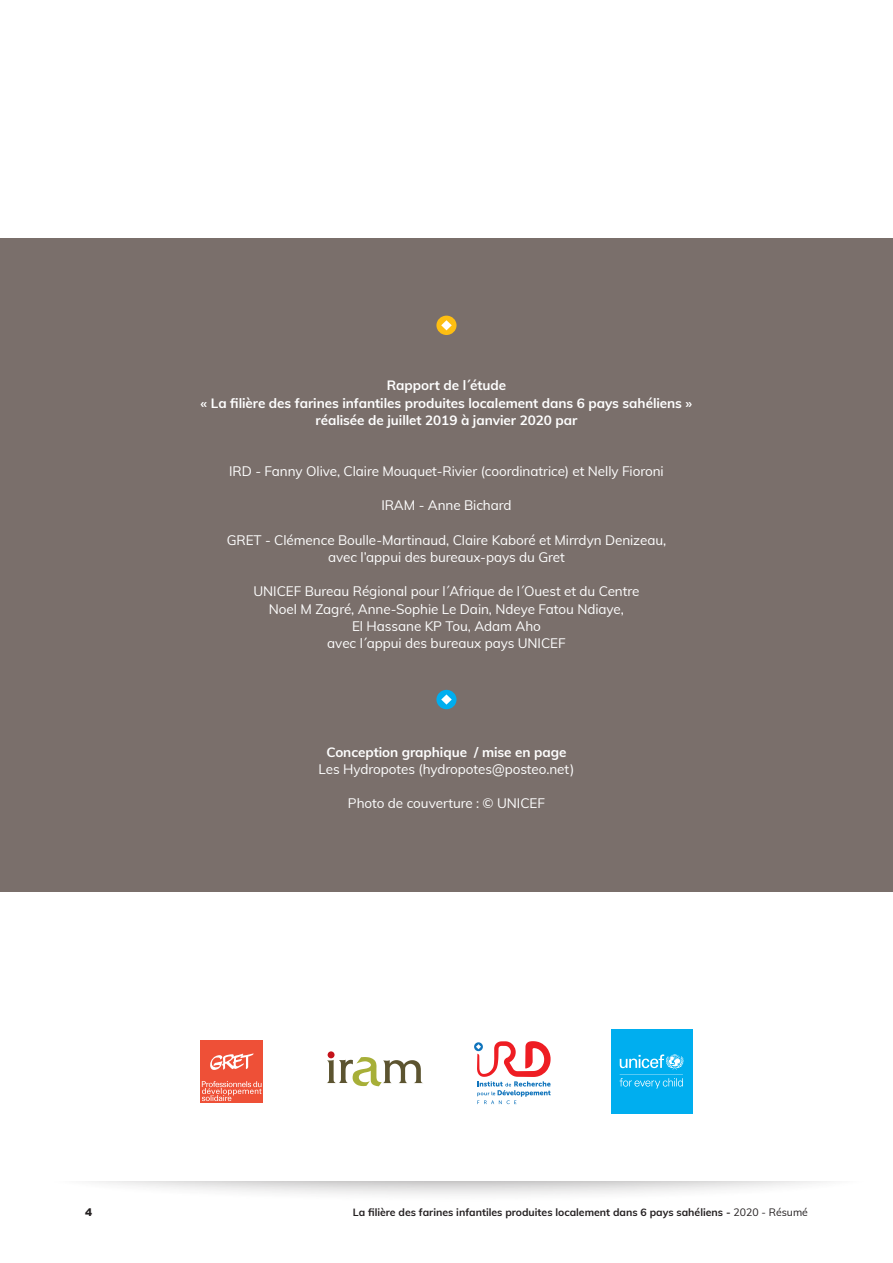
<style>
.page{position:relative;width:893px;height:1263px;background:#fff}
.page>*{position:absolute;margin:0;border:0;box-sizing:border-box;transform-origin:0 0}
.Texte_pages{font:13.5px/17.2px "Muli";letter-spacing:-.005em;color:#fff;text-align:center}
.Texte_pages-2{font:700 13.5px/17.2px "Muli";letter-spacing:-.005em;color:#fff;text-align:center}
.t1{font:700 10.5px "Muli";color:#231f20}
.t2{font:900 10.5px "Arial";color:#231f20}
.s1{font-weight:700}
.s2{font-weight:400}
</style>
<div class="page">
<div style="left:30px;top:1100px;width:858px;height:102px;background:#231f20;opacity:.86"></div>
<div style="left:0;top:1071px;width:893px;height:109px;background:#fff"></div>
<div style="left:0;top:238px;width:893px;height:654px;background:#7a6f6b"></div>
<div style="left:436px;top:690px;width:21px;height:19px;background:#00aeef;border-radius:50%"></div>
<div style="left:436px;top:316px;width:21px;height:19px;background:#fdbe12;border-radius:50%"></div>
<svg style="left:441px;top:320px;width:11px;height:10px"></svg>
<svg style="left:441px;top:694px;width:11px;height:11px"></svg>
<svg style="left:327px;top:1057px;width:96px;height:29px"></svg>
<div style="left:328px;top:1051px;width:7px;height:7px;background:#c4121a;border-radius:50%"></div>
<div style="left:201px;top:1040px;width:62px;height:63px;background:#ee5037"></div>
<svg style="left:202px;top:1053px;width:60px;height:48px"></svg>
<div style="left:611px;top:1029px;width:81px;height:85px;background:#00aeef"></div>
<svg style="left:620px;top:1054px;width:64px;height:34px"></svg>
<svg style="left:474px;top:1041px;width:77px;height:63px"></svg>
<hr style="left:892px;top:0;width:1px;height:334px;background:#4b4a42">
<p class="Texte_pages-2" style="left:201px;top:376px;width:493px">Rapport de l´étude<br>« La filière des farines infantiles produites localement dans 6 pays sahéliens » réalisée de juillet 2019 à janvier 2020 par</p>
<p class="Texte_pages" style="left:229px;top:462px;width:436px">IRD - Fanny Olive, Claire Mouquet-Rivier (coordinatrice) et Nelly Fioroni</p>
<p class="Texte_pages" style="left:381px;top:496px;width:132px">IRAM - Anne Bichard</p>
<p class="Texte_pages" style="left:227px;top:531px;width:441px">GRET - Clémence Boulle-Martinaud, Claire Kaboré et Mirrdyn Denizeau,</p>
<p class="Texte_pages" style="left:328px;top:548px;width:238px">avec l’appui des bureaux-pays du Gret</p>
<p class="Texte_pages" style="left:253px;top:582px;width:387px">UNICEF Bureau Régional pour l´Afrique de l´Ouest et du Centre Noel M Zagré, Anne-Sophie Le Dain, Ndeye Fatou Ndiaye,<br>El Hassane KP Tou, Adam Aho<br>avec l´appui des bureaux pays UNICEF</p>
<p class="Texte_pages" style="left:318px;top:743px;width:257px"><span class="s1">Conception graphique / mise en page<br></span>Les Hydropotes (hydropotes@posteo.net)</p>
<p class="Texte_pages" style="left:348px;top:794px;width:199px">Photo de couverture : © UNICEF</p>
<p class="t2" style="left:85px;top:1205px;width:9px">4</p>
<p class="t1" style="left:353px;top:1205px;width:457px">La filière des farines infantiles produites localement dans 6 pays sahéliens - <span class="s2">2020 - Résumé</span></p>
</div>
